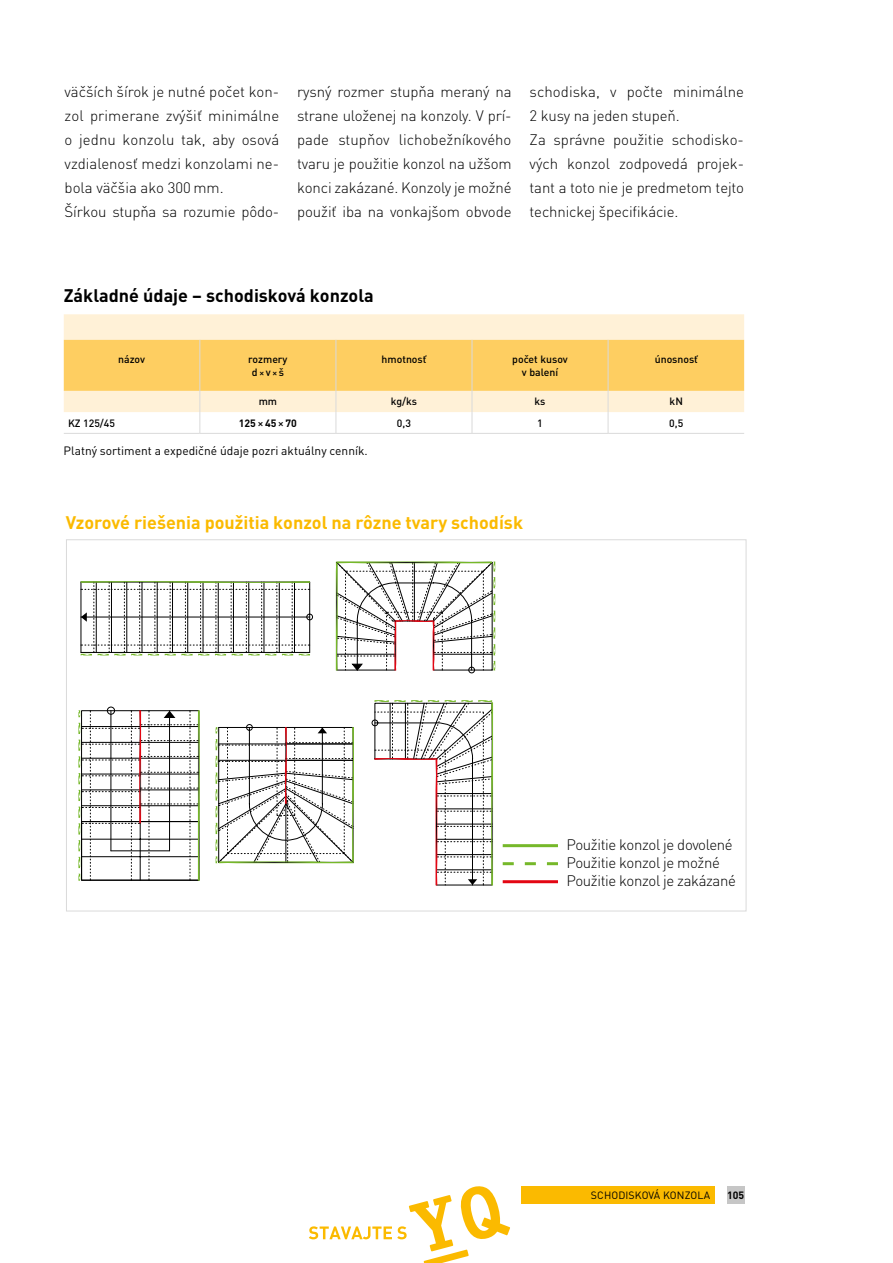
<style>
.page{position:relative;width:893px;height:1263px;background:#fff}
.page>*{position:absolute;margin:0;border:0;box-sizing:border-box;transform-origin:0 0}
.t1{font:700 18px "DIN Pro";color:#fbba00}
.t2{font:700 18px "DIN Pro";color:#000}
.t3{font:300 15px/24px "DIN Pro";letter-spacing:-.005em;color:#000}
.t4{font:300 15px/18px "DIN Pro";letter-spacing:-.025em;color:#000}
.t5{font:12px "DIN Pro";color:#000}
.t6{font:500 10.5px/12.6px "DIN Pro";color:#000;text-align:center}
.t7{font:10.5px "DIN Pro";letter-spacing:.01em;color:#000}
.t8{font:700 10.5px "DIN Pro";color:#000}
.s1{font-size:9px}
.s2{font-weight:500}
</style>
<div class="page">
<div style="left:521px;top:1186px;width:193px;height:17px;background:#fbba00"></div>
<div style="left:727px;top:1186px;width:17px;height:17px;background:#c6c6c6"></div>
<svg style="left:64px;top:314px;width:680px;height:26px;background:#fef0d6"></svg>
<svg style="left:64px;top:340px;width:680px;height:93px"></svg>
<hr style="left:64px;top:433px;width:136px;height:1px;background:#dadada">
<hr style="left:200px;top:433px;width:136px;height:1px;background:#dadada">
<hr style="left:336px;top:433px;width:136px;height:1px;background:#dadada">
<hr style="left:472px;top:433px;width:136px;height:1px;background:#dadada">
<hr style="left:608px;top:433px;width:136px;height:1px;background:#dadada">
<svg style="left:309px;top:1186px;width:201px;height:77px"></svg>
<svg style="left:372px;top:700px;width:121px;height:185px"></svg>
<svg style="left:336px;top:561px;width:159px;height:112px"></svg>
<svg style="left:81px;top:581px;width:232px;height:74px"></svg>
<svg style="left:216px;top:724px;width:138px;height:139px"></svg>
<svg style="left:78px;top:707px;width:122px;height:174px"></svg>
<hr style="left:503px;top:844px;width:55px;height:3px;background:#76b82a">
<hr style="left:503px;top:880px;width:55px;height:3px;background:#e30613">
<svg style="left:503px;top:862px;width:55px;height:3px"></svg>
<p class="t3" style="left:65px;top:79px;width:216px">väčších šírok je nutné počet kon&shy;zol primerane zvýšiť minimálne o jednu konzolu tak, aby osová vzdialenosť medzi konzolami ne&shy;bola väčšia ako 300 mm.<br>Šírkou stupňa sa rozumie pôdo-</p>
<p class="t3" style="left:297px;top:79px;width:216px;text-align:justify">rysný rozmer stupňa meraný na strane uloženej na konzoly. V prí&shy;pade stupňov lichobežníkového tvaru je použitie konzol na užšom konci zakázané. Konzoly je možné použiť iba na vonkajšom obvode</p>
<p class="t3" style="left:530px;top:79px;width:216px">schodiska, v počte minimálne<br>2 kusy na jeden stupeň.<br>Za správne použitie schodisko&shy;vých konzol zodpovedá projek&shy;tant a toto nie je predmetom tejto technickej špecifikácie.</p>
<p class="t2" style="left:64px;top:284px;width:312px">Základné údaje – schodisková konzola</p>
<p class="t6" style="left:118px;top:353px;width:28px">názov</p>
<p class="t6" style="left:248px;top:353px;width:41px">rozmery d<span class="s1">×</span>v<span class="s1">×</span>š</p>
<p class="t6" style="left:382px;top:353px;width:46px">hmotnosť</p>
<p class="t6" style="left:512px;top:353px;width:57px">počet kusov v balení</p>
<p class="t6" style="left:655px;top:353px;width:45px">únosnosť</p>
<p class="t6" style="left:259px;top:395px;width:20px">mm</p>
<p class="t6" style="left:391px;top:395px;width:28px">kg/ks</p>
<p class="t6" style="left:535px;top:395px;width:12px">ks</p>
<p class="t6" style="left:670px;top:395px;width:15px">kN</p>
<p class="t6" style="left:68px;top:416px;width:49px">KZ 125/45</p>
<p class="t8" style="left:239px;top:416px;width:60px">125<span class="s2">×</span>45<span class="s2">×</span>70</p>
<p class="t6" style="left:397px;top:416px;width:16px">0,3</p>
<p class="t6" style="left:537px;top:416px;width:7px">1</p>
<p class="t6" style="left:669px;top:416px;width:16px">0,5</p>
<p class="t5" style="left:64px;top:443px;width:306px">Platný sortiment a expedičné údaje pozri aktuálny cenník.</p>
<p class="t1" style="left:66px;top:511px;width:459px">Vzorové riešenia použitia konzol na rôzne tvary schodísk</p>
<p class="t4" style="left:566px;top:836px;width:171px">Použitie konzol je dovolené<br>Použitie konzol je možné<br>Použitie konzol je zakázané</p>
<p class="t7" style="left:591px;top:1188px;width:121px">SCHODISKOVÁ KONZOLA</p>
<p class="t8" style="left:727px;top:1188px;width:18px">105</p>
</div>
